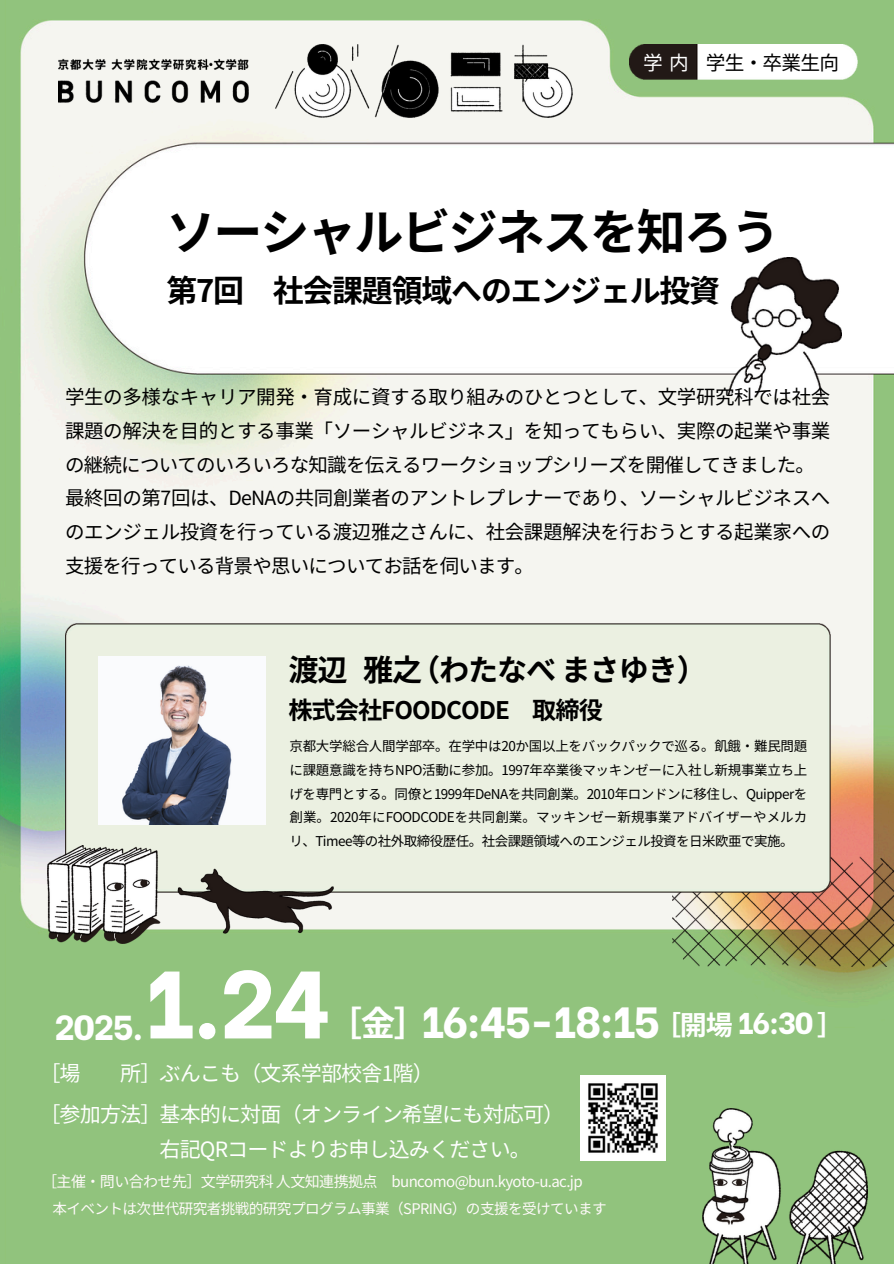
<style>
.page{position:relative;width:894px;height:1264px;background:#fff}
.page>*{position:absolute;margin:0;border:0;box-sizing:border-box;transform-origin:0 0}
.t1{font:800 95.55px "Be Vietnam";color:#fff}
.t2{font:700 49.05px "Noto Sans JP";letter-spacing:-.04em;color:#000}
.t3{font:800 43.5px "Be Vietnam";letter-spacing:-.04em;color:#fff}
.t4{font:800 34.5px "Be Vietnam";color:#fff}
.t5{font:700 34.5px "Noto Sans JP";color:#fff}
.t6{font:700 31.05px "Noto Sans JP";letter-spacing:-.04em;color:#000}
.t7{font:700 30.15px "Noto Sans JP";letter-spacing:-.04em;color:#000}
.t8{font:800 30px "Be Vietnam";color:#fff}
.t9{font:700 27px "Noto Sans JP";color:#fff}
.t10{font:700 24.15px "Noto Sans JP";letter-spacing:-.04em;color:#000}
.t11{font:21px "Noto Sans JP";letter-spacing:-.04em;color:#fff}
.t12{font:19.65px "Noto Sans JP";color:#000}
.t13{font:19.65px "Noto Sans JP";color:#fff}
.t14{font:19.5px/33.8px "Noto Sans JP";letter-spacing:-.04em;color:#000;text-align:justify}
.t15{font:15px "Noto Sans JP";letter-spacing:-.04em;color:#fffafa}
.t16{font:14.55px "Noto Sans JP";letter-spacing:-.04em;color:#fffafa}
.t17{font:13.5px/23.7px "Noto Sans JP";letter-spacing:-.04em;color:#000;text-align:justify}
</style>
<div class="page">
<img style="left:0;top:0;width:893px;height:1263px">
<img style="left:672px;top:857px;width:221px;height:109px">
<div style="left:65px;top:623px;width:765px;height:269px;background:#ebf0e1"></div>
<img style="left:59px;top:44px;width:513px;height:73px">
<img style="left:629px;top:44px;width:227px;height:35px">
<img style="left:48px;top:845px;width:285px;height:98px">
<img style="left:701px;top:1108px;width:166px;height:155px">
<img style="left:728px;top:258px;width:113px;height:143px">
<img style="left:98px;top:656px;width:168px;height:168px">
<img style="left:580px;top:1075px;width:85px;height:85px">
<h4 class="t13" style="left:642px;top:47px;width:47px">学内</h4>
<h6 class="t12" style="left:705px;top:47px;width:135px">学生・卒業生向</h6>
<h1 class="t2" style="left:166px;top:193px;width:615px">ソーシャルビジネスを知ろう</h1>
<h3 class="t6" style="left:166px;top:266px;width:555px">第7回 社会課題領域へのエンジェル投資</h3>
<p class="t14" style="left:65px;top:379px;width:766px">学生の多様なキャリア開発・育成に資する取り組みのひとつとして、文学研究科では社会課題の解決を目的とする事業「ソーシャルビジネス」を知ってもらい、実際の起業や事業の継続についてのいろいろな知識を伝えるワークショップシリーズを開催してきました。</p>
<p class="t14" style="left:65px;top:480px;width:766px">最終回の第7回は、DeNAの共同創業者のアントレプレナーであり、ソーシャルビジネスへのエンジェル投資を行っている渡辺雅之さんに、社会課題解決を行おうとする起業家への支援を行っている背景や思いについてお話を伺います。</p>
<h4 class="t7" style="left:410px;top:646px;width:298px">（わたなべまさゆき）</h4>
<h5 class="t10" style="left:288px;top:691px;width:316px">株式会社FOODCODE 取締役</h5>
<p class="t7" style="left:288px;top:646px;width:136px">渡辺雅之</p>
<p class="t17" style="left:289px;top:733px;width:519px">京都大学総合人間学部卒。在学中は20か国以上をバックパックで巡る。飢餓・難民問題に課題意識を持ちNPO活動に参加。1997年卒業後マッキンゼーに入社し新規事業立ち上げを専門とする。同僚と1999年DeNAを共同創業。2010年ロンドンに移住し、Quipperを創業。2020年にFOODCODEを共同創業。マッキンゼー新規事業アドバイザーやメルカリ、Timee等の社外取締役歴任。社会課題領域へのエンジェル投資を日米欧亜で実施。</p>
<p class="t4" style="left:54px;top:998px;width:91px">2025.</p>
<h2 class="t1" style="left:144px;top:924px;width:189px">1.24</h2>
<p class="t5" style="left:327px;top:996px;width:102px">［金］</p>
<p class="t3" style="left:421px;top:986px;width:240px">16:45-18:15</p>
<p class="t9" style="left:653px;top:1003px;width:80px">［開場</p>
<p class="t8" style="left:737px;top:998px;width:78px">16:30</p>
<p class="t9" style="left:817px;top:1003px;width:29px">］</p>
<p class="t11" style="left:39px;top:1056px;width:43px">［場</p>
<p class="t11" style="left:120px;top:1056px;width:315px">所］ぶんこも（文系学部校舎1階）</p>
<p class="t11" style="left:39px;top:1097px;width:526px">［参加方法］基本的に対面（オンライン希望にも対応可）</p>
<p class="t11" style="left:159px;top:1132px;width:373px">右記QRコードよりお申し込みください。</p>
<h5 class="t15" style="left:42px;top:1169px;width:542px">［主催・問い合わせ先］文学研究科人文知連携拠点 buncomo@bun.kyoto-u.ac.jp</h5>
<h5 class="t16" style="left:52px;top:1196px;width:556px">本イベントは次世代研究者挑戦的研究プログラム事業（SPRING）の支援を受けています</h5>
</div>
